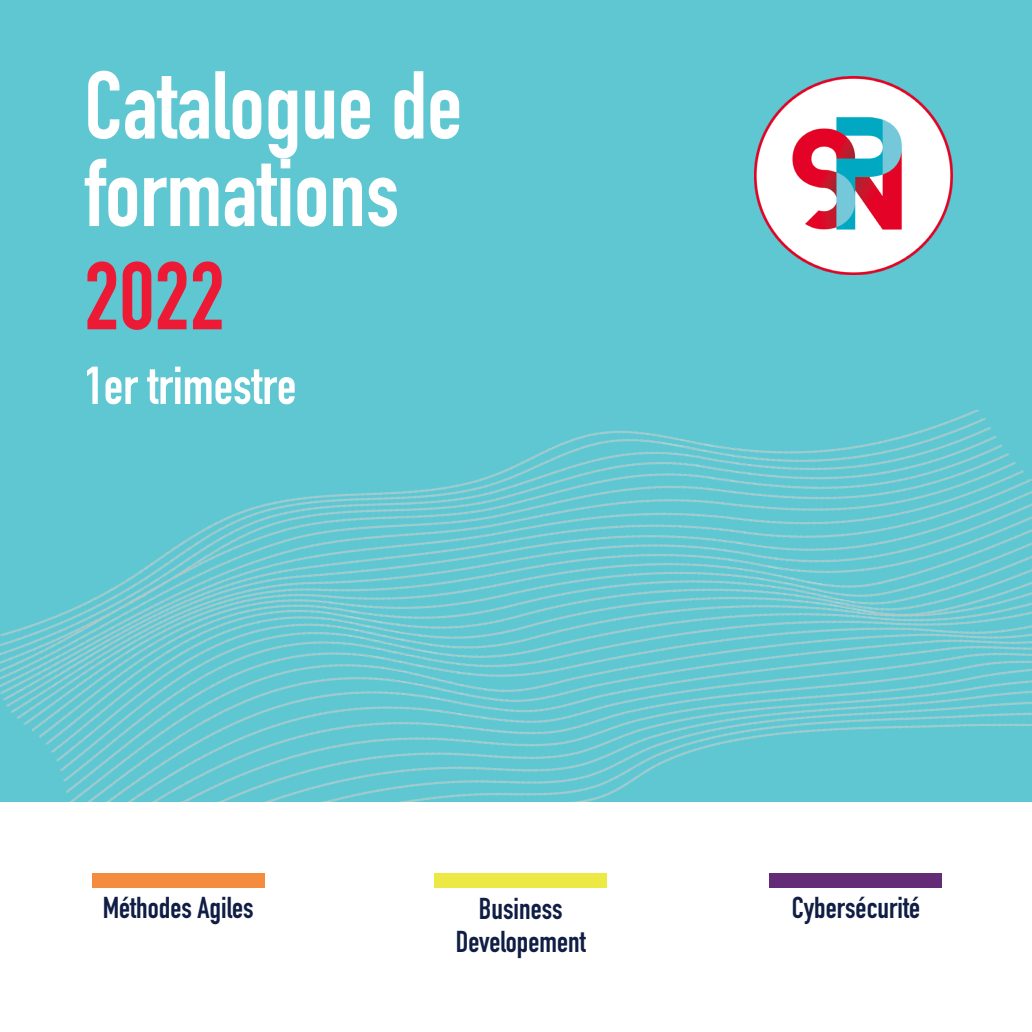
<style>
.page{position:relative;width:1032px;height:1032px;background:#fff}
.page>*{position:absolute;margin:0;border:0;box-sizing:border-box;transform-origin:0 0}
.t1{font:700 94.5px/87.5px "DIN Condensed";color:#fff}
.t2{font:700 94.5px "DIN Condensed";color:#ed1a35}
.t3{font:700 52.5px "DIN Condensed";color:#fff}
.t4{font:700 29.75px "DIN Condensed";color:#101e45}
</style>
<div class="page">
<div style="left:0;top:0;width:1032px;height:803px;background:#5ec7d1"></div>
<img style="left:0;top:410px;width:1032px;height:392px">
<div style="left:0;top:802px;width:1032px;height:230px;background:#fff"></div>
<div style="left:92px;top:873px;width:172px;height:14px;background:#f58b3c"></div>
<div style="left:769px;top:873px;width:172px;height:14px;background:#642b77"></div>
<div style="left:434px;top:873px;width:173px;height:14px;background:#ede944"></div>
<img style="left:754px;top:76px;width:198px;height:199px">
<p class="t1" style="left:84px;top:61px;width:380px">Catalogue de formations</p>
<p class="t2" style="left:84px;top:233px;width:142px">2022</p>
<p class="t3" style="left:84px;top:350px;width:214px">1er trimestre</p>
<p class="t4" style="left:103px;top:888px;width:153px">Méthodes Agiles</p>
<p class="t4" style="left:479px;top:888px;width:85px">Business</p>
<p class="t4" style="left:792px;top:888px;width:130px">Cybersécurité</p>
<p class="t4" style="left:456px;top:921px;width:132px">Developement</p>
</div>
